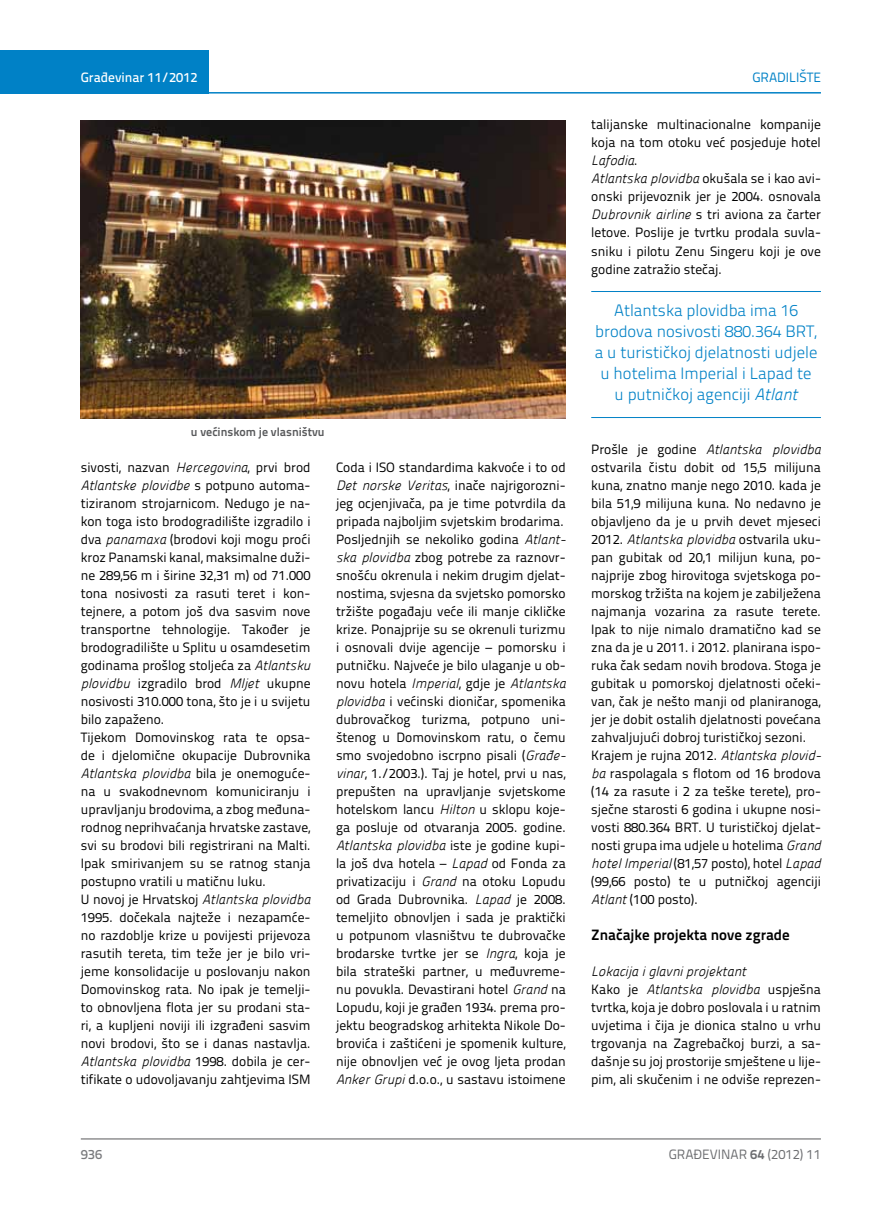
<style>
.page{position:relative;width:872px;height:1212px;background:#fff}
.page>*{position:absolute;margin:0;border:0;box-sizing:border-box;transform-origin:0 0}
.t1{font:300 16.5px/21px "Titillium Text 22 L";color:#0081c6;text-align:center}
.t2{font:700 15px "Titillium Text 22 L";color:#000}
.t3{font:13.5px/18px "Titillium Text 22 L";color:#000}
.t4{font:italic 13.5px/18px "Panefresco 250 wt";color:#000}
.t5{font:13.5px "Titillium Text 22 L";color:#6d6e71}
.t6{font:500 13.5px "Titillium Text 22 L";color:#fff}
.t7{font:13.5px "Titillium Text 22 L";color:#0081c6}
.t8{font:500 13.5px "Titillium Text 22 L";color:#797a7d}
.s1{font-family:"Panefresco 250 wt";font-style:italic}
.s2{font-family:"Titillium Text 22 L";font-style:normal}
.s3{font-family:"Panefresco 250 wt";font-weight:400;font-style:italic}
.s4{font-weight:700}
</style>
<div class="page">
<hr style="left:81px;top:1139px;width:740px;height:1px;background:#58595b">
<div style="left:0;top:50px;width:208px;height:44px;background:#0081c6"></div>
<hr style="left:0;top:92px;width:821px;height:2px;background:#0081c6">
<hr style="left:591px;top:291px;width:230px;height:1px;background:#0081c6">
<hr style="left:591px;top:417px;width:230px;height:1px;background:#0081c6">
<img style="left:81px;top:120px;width:485px;height:298px">
<p class="t6" style="left:81px;top:67px;width:118px">Građevinar 11/2012</p>
<p class="t7" style="left:752px;top:68px;width:70px">GRADILIŠTE</p>
<p class="t3" style="left:81px;top:457px;width:231px">sivosti, nazvan <span class="s1">Hercegovina</span>, prvi brod</p>
<p class="t4" style="left:81px;top:475px;width:231px">Atlantske plovidbe <span class="s2">s potpuno automa-</span></p>
<p class="t3" style="left:81px;top:493px;width:231px">tiziranom strojarnicom. Nedugo je na&shy;kon toga isto brodogradilište izgradilo i dva <span class="s1">panamaxa</span> (brodovi koji mogu proći kroz Panamski kanal, maksimalne duži&shy;ne 289,56 m i širine 32,31 m) od 71.000 tona nosivosti za rasuti teret i kon&shy;tejnere, a potom još dva sasvim nove transportne tehnologije. Također je brodogradilište u Splitu u osamdesetim godinama prošlog stoljeća za <span class="s1">Atlantsku plovidbu</span> izgradilo brod <span class="s1">Mljet</span> ukupne nosivosti 310.000 tona, što je i u svijetu bilo zapaženo.<br>Tijekom Domovinskog rata te opsa&shy;de i djelomične okupacije Dubrovnika</p>
<p class="t4" style="left:81px;top:764px;width:231px">Atlantska plovidba <span class="s2">bila je onemoguće-</span></p>
<p class="t3" style="left:81px;top:782px;width:231px">na u svakodnevnom komuniciranju i upravljanju brodovima, a zbog međuna&shy;rodnog neprihvaćanja hrvatske zastave, svi su brodovi bili registrirani na Malti.<br>Ipak smirivanjem su se ratnog stanja postupno vratili u matičnu luku.<br>U novoj je Hrvatskoj <span class="s1">Atlantska plovidba </span>1995. dočekala najteže i nezapamće&shy;no razdoblje krize u povijesti prijevoza rasutih tereta, tim teže jer je bilo vri&shy;jeme konsolidacije u poslovanju nakon Domovinskog rata. No ipak je temelji&shy;to obnovljena flota jer su prodani sta&shy;ri, a kupljeni noviji ili izgrađeni sasvim novi brodovi, što se i danas nastavlja.</p>
<p class="t4" style="left:81px;top:1052px;width:231px">Atlantska plovidba <span class="s2">1998. dobila je cer-</span></p>
<p class="t3" style="left:81px;top:1070px;width:231px">tifikate o udovoljavanju zahtjevima ISM</p>
<p class="t3" style="left:336px;top:457px;width:231px">Coda i ISO standardima kakvoće i to od <span class="s1">Det norske Veritas</span>, inače najrigorozni&shy;jeg ocjenjivača, pa je time potvrdila da pripada najboljim svjetskim brodarima.<br>Posljednjih se nekoliko godina <span class="s1">Atlant&shy;ska plovidba</span> zbog potrebe za raznovr&shy;snošću okrenula i nekim drugim djelat&shy;nostima, svjesna da svjetsko pomorsko tržište pogađaju veće ili manje cikličke krize. Ponajprije su se okrenuli turizmu i osnovali dvije agencije – pomorsku i putničku. Najveće je bilo ulaganje u ob&shy;novu hotela <span class="s1">Imperial</span>, gdje je <span class="s1">Atlantska plovidba</span> i većinski dioničar, spomenika dubrovačkog turizma, potpuno uni&shy;štenog u Domovinskom ratu, o čemu smo svojedobno iscrpno pisali (<span class="s1">Građe&shy;vinar</span>, 1./2003.). Taj je hotel, prvi u nas, prepušten na upravljanje svjetskome hotelskom lancu <span class="s1">Hilton</span> u sklopu koje&shy;ga posluje od otvaranja 2005. godine.</p>
<p class="t4" style="left:336px;top:835px;width:231px">Atlantska plovidba <span class="s2">iste je godine kupi-</span></p>
<p class="t3" style="left:336px;top:853px;width:231px;text-align:justify">la još dva hotela – <span class="s1">Lapad</span> od Fonda za privatizaciju i <span class="s1">Grand</span> na otoku Lopudu od Grada Dubrovnika. <span class="s1">Lapad</span> je 2008. temeljito obnovljen i sada je praktički u potpunom vlasništvu te dubrovačke brodarske tvrtke jer se <span class="s1">Ingra</span>, koja je bila strateški partner, u međuvreme&shy;nu povukla. Devastirani hotel <span class="s1">Grand</span> na Lopudu, koji je građen 1934. prema pro&shy;jektu beogradskog arhitekta Nikole Do&shy;brovića i zaštićeni je spomenik kulture, nije obnovljen već je ovog ljeta prodan <span class="s1">Anker Grupi</span> d.o.o., u sastavu istoimene</p>
<p class="t3" style="left:591px;top:115px;width:231px">talijanske multinacionalne kompanije koja na tom otoku već posjeduje hotel</p>
<p class="t4" style="left:591px;top:151px;width:231px">Lafodia<span class="s2">.<br></span>Atlantska plovidba <span class="s2">okušala se i kao avi-</span></p>
<p class="t3" style="left:591px;top:187px;width:231px;text-align:justify">onski prijevoznik jer je 2004. osnovala <span class="s1">Dubrovnik airline</span> s tri aviona za čarter letove. Poslije je tvrtku prodala suvla&shy;sniku i pilotu Zenu Singeru koji je ove godine zatražio stečaj.</p>
<p class="t1" style="left:595px;top:299px;width:224px">Atlantska plovidba ima 16 brodova nosivosti 880.364 BRT, a u turističkoj djelatnosti udjele u hotelima Imperial i Lapad te u putničkoj agenciji <span class="s3">Atlant</span></p>
<p class="t4" style="left:591px;top:439px;width:231px"><span class="s2">Prošle je godine</span> Atlantska plovidba</p>
<p class="t3" style="left:591px;top:457px;width:231px">ostvarila čistu dobit od 15,5 milijuna kuna, znatno manje nego 2010. kada je bila 51,9 milijuna kuna. No nedavno je objavljeno da je u prvih devet mjeseci 2012. <span class="s1">Atlantska plovidba</span> ostvarila uku&shy;pan gubitak od 20,1 milijun kuna, po&shy;najprije zbog hirovitoga svjetskoga po&shy;morskog tržišta na kojem je zabilježena najmanja vozarina za rasute terete.<br>Ipak to nije nimalo dramatično kad se zna da je u 2011. i 2012. planirana ispo&shy;ruka čak sedam novih brodova. Stoga je gubitak u pomorskoj djelatnosti očeki&shy;van, čak je nešto manji od planiranoga, jer je dobit ostalih djelatnosti povećana zahvaljujući dobroj turističkoj sezoni.<br>Krajem je rujna 2012. <span class="s1">Atlantska plovid&shy;ba</span> raspolagala s flotom od 16 brodova (14 za rasute i 2 za teške terete), pro&shy;sječne starosti 6 godina i ukupne nosi&shy;vosti 880.364 BRT. U turističkoj djelat&shy;nosti grupa ima udjele u hotelima <span class="s1">Grand</span></p>
<p class="t4" style="left:591px;top:854px;width:231px">hotel Imperial <span class="s2">(81,57 posto), hotel</span> Lapad</p>
<p class="t3" style="left:591px;top:872px;width:231px">(99,66 posto) te u putničkoj agenciji<br><span class="s1">Atlant</span> (100 posto).</p>
<p class="t2" style="left:591px;top:923px;width:200px">Značajke projekta nove zgrade</p>
<p class="t4" style="left:591px;top:962px;width:231px">Lokacija i glavni projektant<br><span class="s2">Kako je</span> Atlantska plovidba <span class="s2">uspješna</span></p>
<p class="t3" style="left:591px;top:998px;width:231px;text-align:justify">tvrtka, koja je dobro poslovala i u ratnim uvjetima i čija je dionica stalno u vrhu trgovanja na Zagrebačkoj burzi, a sa&shy;dašnje su joj prostorije smještene u lije&shy;pim, ali skučenim i ne odviše reprezen-</p>
<p class="t8" style="left:81px;top:1144px;width:23px">936</p>
<p class="t5" style="left:669px;top:1144px;width:154px">GRAĐEVINAR <span class="s4">64</span> (2012) 11</p>
</div>
